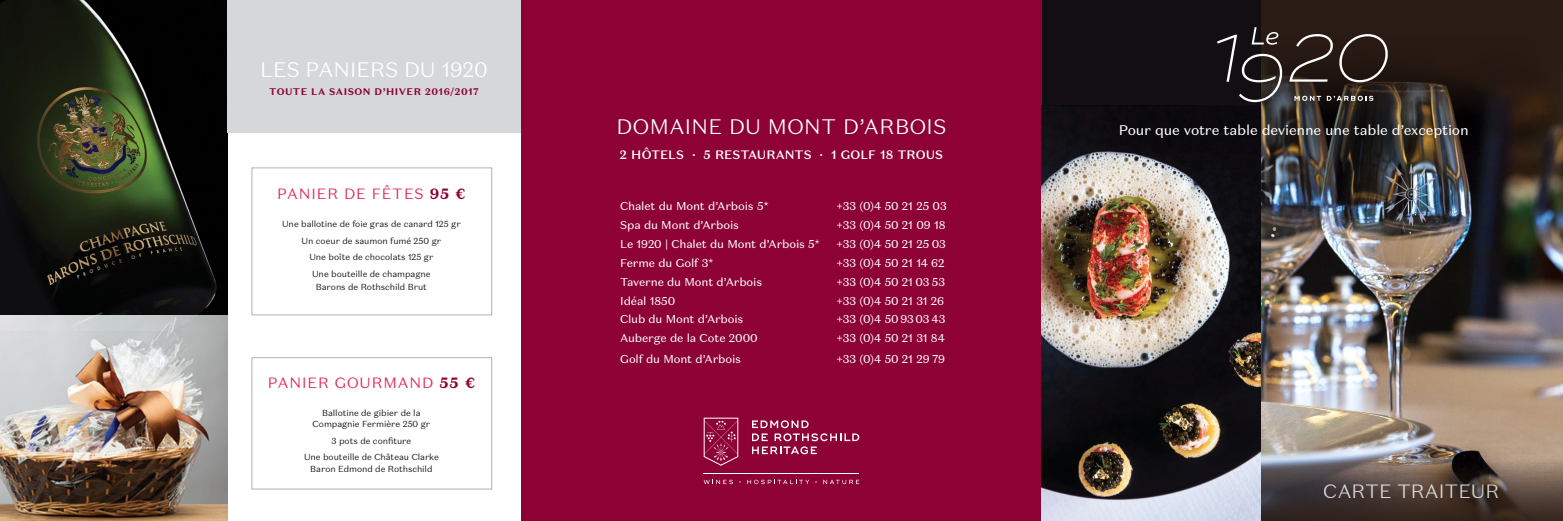
<style>
.page{position:relative;width:1563px;height:521px;background:#fff}
.page>*{position:absolute;margin:0;border:0;box-sizing:border-box;transform-origin:0 0}
.t1{font:300 21px "Domaine Sans Text";color:#fff}
.t2{font:300 19.25px "Domaine Sans Text";color:#fff}
.t3{font:300 14.88px "Domaine Sans Text";letter-spacing:.06em;color:#e21c4a}
.t4{font:14px "Domaine Sans Text";letter-spacing:-.015em;color:#fff}
.t5{font:500 12.25px "Domaine Sans Text";letter-spacing:-.005em;color:#fff}
.t6{font:11.38px "Domaine Sans Text";letter-spacing:-.015em;color:#fff}
.t7{font:700 9.62px "Domaine Sans Text";letter-spacing:.05em;color:#8d0134}
.t8{font:300 8.75px/16.5px "Domaine Sans Text";letter-spacing:-.005em;color:#000;text-align:center}
.s1{font-weight:700;color:#8d0134}
</style>
<div class="page">
<div style="left:227px;top:0;width:294px;height:133px;background:#d5d7d8"></div>
<div style="left:252px;top:168px;width:240px;height:147px;border:1px solid #afb1b4"></div>
<div style="left:252px;top:357px;width:240px;height:132px;border:1px solid #afb1b4"></div>
<div style="left:521px;top:0;width:521px;height:521px;background:#8d0134"></div>
<div style="left:1260px;top:0;width:303px;height:521px;background:#2a1b14"></div>
<img style="left:1260px;top:73px;width:303px;height:448px">
<div style="left:1042px;top:0;width:218px;height:521px;background:#120e12"></div>
<img style="left:1042px;top:105px;width:218px;height:416px">
<svg style="left:1102px;top:107px;width:383px;height:47px;fill:#0f0d10"></svg>
<img style="left:0;top:330px;width:227px;height:191px">
<img style="left:0;top:0;width:227px;height:330px">
<svg style="left:704px;top:418px;width:34px;height:48px"></svg>
<svg style="left:752px;top:420px;width:107px;height:34px"></svg>
<svg style="left:704px;top:480px;width:29px;height:4px"></svg>
<svg style="left:747px;top:480px;width:62px;height:4px"></svg>
<svg style="left:823px;top:480px;width:36px;height:4px"></svg>
<hr style="left:704px;top:473px;width:155px;height:1px;background:#fff">
<svg style="left:1217px;top:27px;width:172px;height:75px"></svg>
<h1 class="t1" style="left:260px;top:57px;width:229px">LES PANIERS DU 1920</h1>
<p class="t7" style="left:269px;top:86px;width:211px">TOUTE LA SAISON D’HIVER 2016/2017</p>
<h3 class="t3" style="left:277px;top:185px;width:190px">PANIER DE FÊTEs <span class="s1">95 €</span></h3>
<p class="t8" style="left:282px;top:216px;width:180px">Une ballotine de foie gras de canard 125 gr<br>Un coeur de saumon fumé 250 gr<br>Une boîte de chocolats 125 gr<br>Une bouteille de champagne</p>
<p class="t8" style="left:316px;top:279px;width:113px">Barons de Rothschild Brut</p>
<h3 class="t3" style="left:268px;top:373px;width:209px">PANIER GOURMAND <span class="s1">55 €</span></h3>
<p class="t8" style="left:312px;top:407px;width:119px;line-height:11.4px">Ballotine de gibier de la<br>Compagnie Fermière 250 gr</p>
<p class="t8" style="left:304px;top:432px;width:136px">3 pots de confiture<br>Une bouteille de Château Clarke</p>
<p class="t8" style="left:310px;top:460px;width:124px">Baron Edmond de Rothschild</p>
<h1 class="t1" style="left:616px;top:113px;width:32px">Domaine</h1>
<h1 class="t1" style="left:729px;top:113px;width:75px">du Mont</h1>
<h1 class="t1" style="left:843px;top:113px;width:50px">d’Arbois</h1>
<p class="t5" style="left:620px;top:147px;width:325px">2 HÔTELS . 5 RESTAURANTS . 1 GOLF 18 TROUS</p>
<p class="t6" style="left:620px;top:199px;width:150px">Chalet du Mont d’Arbois 5*</p>
<p class="t6" style="left:836px;top:199px;width:112px">+33 (0)4 50 21 25 03</p>
<p class="t6" style="left:620px;top:218px;width:120px">Spa du Mont d’Arbois</p>
<p class="t6" style="left:836px;top:218px;width:111px">+33 (0)4 50 21 09 18</p>
<p class="t6" style="left:620px;top:237px;width:201px">Le 1920 | Chalet du Mont d’Arbois 5*</p>
<p class="t6" style="left:836px;top:237px;width:111px">+33 (0)4 50 21 25 03</p>
<p class="t6" style="left:620px;top:256px;width:95px">Ferme du Golf 3*</p>
<p class="t6" style="left:836px;top:256px;width:110px">+33 (0)4 50 21 14 62</p>
<p class="t6" style="left:620px;top:274px;width:143px">Taverne du Mont d’Arbois</p>
<p class="t6" style="left:836px;top:274px;width:111px">+33 (0)4 50 21 03 53</p>
<p class="t6" style="left:620px;top:293px;width:57px">Idéal 1850</p>
<p class="t6" style="left:836px;top:293px;width:110px">+33 (0)4 50 21 31 26</p>
<p class="t6" style="left:620px;top:312px;width:125px">Club du Mont d’Arbois</p>
<p class="t6" style="left:836px;top:312px;width:111px">+33 (0)4 50 93 03 43</p>
<p class="t6" style="left:620px;top:331px;width:139px">Auberge de la Cote 2000</p>
<p class="t6" style="left:836px;top:331px;width:111px">+33 (0)4 50 21 31 84</p>
<p class="t6" style="left:620px;top:352px;width:122px">Golf du Mont d’Arbois</p>
<p class="t6" style="left:836px;top:352px;width:110px">+33 (0)4 50 21 29 79</p>
<p class="t4" style="left:1119px;top:121px;width:351px">Pour que votre table devienne une table d’exception</p>
<h2 class="t2" style="left:1324px;top:479px;width:177px">CARTE TRAITEUR</h2>
</div>
